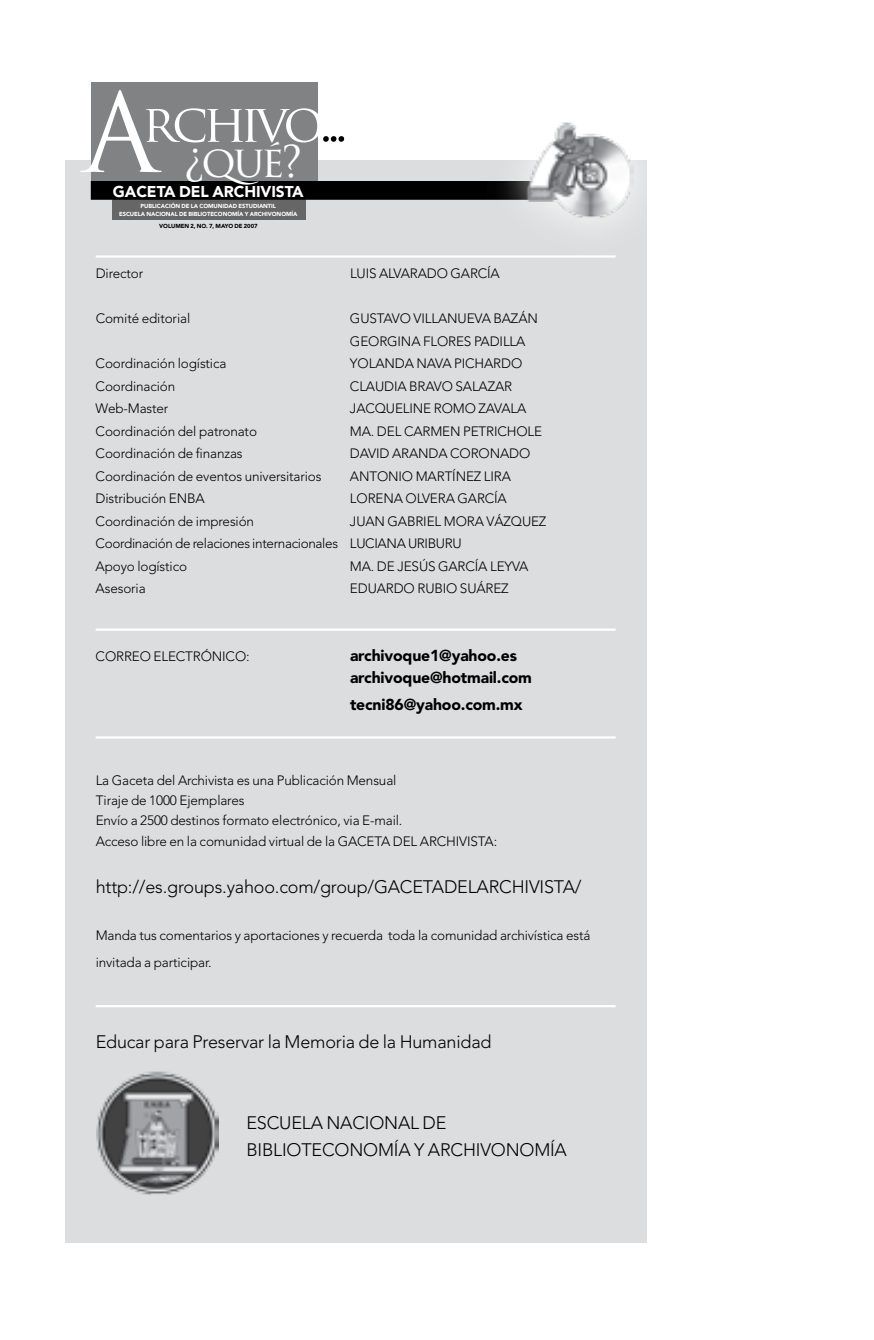
<style>
.page{position:relative;width:874px;height:1340px;background:#fff}
.page>*{position:absolute;margin:0;border:0;box-sizing:border-box;transform-origin:0 0}
.t1{font:51.3px "Trajan Pro";letter-spacing:-.115em;color:#fff}
.t2{font:42.75px "Trajan Pro";color:#fff}
.t3{font:300 18px/27px "Avenir";letter-spacing:-.01em;color:#000}
.t4{font:900 15.75px/22.5px "Avenir";letter-spacing:-.01em;color:#000}
.t5{font:900 15.53px "Avenir";letter-spacing:-.005em;color:#fff}
.t6{font:300 13.5px/22.5px "Avenir";letter-spacing:-.01em;color:#000}
.t7{font:900 5.85px/7.9px "Avenir";letter-spacing:-.01em;color:#fff;text-align:center}
.t8{font:900 5.85px "Avenir";letter-spacing:-.01em;color:#000}
.s1{font-size:106.65px}
.s2{color:#000}
</style>
<div class="page">
<div style="left:65px;top:161px;width:581px;height:1082px;background:#dcddde"></div>
<div style="left:112px;top:177px;width:194px;height:43px;background:#666"></div>
<div style="left:91px;top:82px;width:227px;height:106px;background:#808284"></div>
<div style="left:91px;top:181px;width:524px;height:18px;background:#000"></div>
<div style="left:91px;top:181px;width:524px;height:19px;border:1px solid #000"></div>
<svg style="left:487px;top:160px;width:160px;height:97px"></svg>
<img style="left:526px;top:122px;width:108px;height:96px">
<hr style="left:96px;top:255px;width:519px;height:3px;background:#fff">
<hr style="left:96px;top:628px;width:519px;height:2px;background:#fff">
<hr style="left:96px;top:736px;width:519px;height:2px;background:#fff">
<img style="left:97px;top:1071px;width:121px;height:124px">
<hr style="left:96px;top:1005px;width:519px;height:2px;background:#fff">
<h1 class="t1" style="left:83px;top:91px;width:266px"><span class="s1">A</span>rchivo<span class="s2">...</span></h1>
<h2 class="t2" style="left:184px;top:134px;width:120px">¿qué?</h2>
<p class="t5" style="left:113px;top:182px;width:192px">GACETA DEL ARCHIVISTA</p>
<p class="t7" style="left:119px;top:202px;width:180px">PUBLICACIÓN DE LA COMUNIDAD ESTUDIANTIL<br>ESCUELA NACIONAL DE BIBLIOTECONOMÍA Y ARCHIVONOMÍA</p>
<p class="t8" style="left:159px;top:222px;width:100px">VOLUMEN 2, NO. 7, MAYO DE 2007</p>
<p class="t6" style="left:96px;top:262px;width:49px">Director</p>
<p class="t6" style="left:350px;top:262px;width:151px">LUIS ALVARADO GARCÍA</p>
<p class="t6" style="left:96px;top:307px;width:96px">Comité editorial</p>
<p class="t6" style="left:350px;top:307px;width:189px">GUSTAVO VILLANUEVA BAZÁN<br>GEORGINA FLORES PADILLA</p>
<p class="t6" style="left:96px;top:352px;width:132px">Coordinación logística</p>
<p class="t6" style="left:350px;top:352px;width:174px">YOLANDA NAVA PICHARDO</p>
<p class="t6" style="left:96px;top:375px;width:81px">Coordinación</p>
<p class="t6" style="left:350px;top:375px;width:164px">CLAUDIA BRAVO SALAZAR</p>
<p class="t6" style="left:96px;top:397px;width:74px">Web-Master</p>
<p class="t6" style="left:350px;top:397px;width:178px">JACQUELINE ROMO ZAVALA</p>
<p class="t6" style="left:96px;top:420px;width:163px">Coordinación del patronato</p>
<p class="t6" style="left:350px;top:420px;width:194px">MA. DEL CARMEN PETRICHOLE</p>
<p class="t6" style="left:96px;top:442px;width:148px">Coordinación de finanzas</p>
<p class="t6" style="left:350px;top:442px;width:182px">DAVID ARANDA CORONADO</p>
<p class="t6" style="left:96px;top:465px;width:227px">Coordinación de eventos universitarios</p>
<p class="t6" style="left:350px;top:465px;width:163px">ANTONIO MARTÍNEZ LIRA</p>
<p class="t6" style="left:96px;top:487px;width:111px">Distribución ENBA</p>
<p class="t6" style="left:350px;top:487px;width:158px">LORENA OLVERA GARCÍA</p>
<p class="t6" style="left:96px;top:510px;width:160px">Coordinación de impresión</p>
<p class="t6" style="left:96px;top:510px;width:452px;text-indent:254px">JUAN GABRIEL MORA VÁZQUEZ<br>Coordinación de relaciones internacionales LUCIANA URIBURU<br>Apoyo logístico</p>
<p class="t6" style="left:350px;top:555px;width:180px">MA. DE JESÚS GARCÍA LEYVA</p>
<p class="t6" style="left:96px;top:577px;width:52px">Asesoria</p>
<p class="t6" style="left:350px;top:577px;width:160px">EDUARDO RUBIO SUÁREZ</p>
<p class="t6" style="left:96px;top:645px;width:155px">CORREO ELECTRÓNICO:</p>
<p class="t4" style="left:350px;top:644px;width:183px">archivoque1@yahoo.es archivoque@hotmail.com</p>
<p class="t4" style="left:350px;top:693px;width:174px">tecni86@yahoo.com.mx</p>
<p class="t6" style="left:96px;top:770px;width:403px;line-height:20.2px">La Gaceta del Archivista es una Publicación Mensual<br>Tiraje de 1000 Ejemplares<br>Envío a 2500 destinos formato electrónico, via E-mail.<br>Acceso libre en la comunidad virtual de la GACETA DEL ARCHIVISTA:</p>
<h3 class="t3" style="left:96px;top:873px;width:487px">http://es.groups.yahoo.com/group/GACETADELARCHIVISTA/</h3>
<p class="t6" style="left:96px;top:922px;width:496px;line-height:27px">Manda tus comentarios y aportaciones y recuerda toda la comunidad archivística está invitada a participar.</p>
<h3 class="t3" style="left:96px;top:1028px;width:397px">Educar para Preservar la Memoria de la Humanidad</h3>
<h3 class="t3" style="left:246px;top:1109px;width:322px">ESCUELA NACIONAL DE<br>BIBLIOTECONOMÍA Y ARCHIVONOMÍA</h3>
</div>
